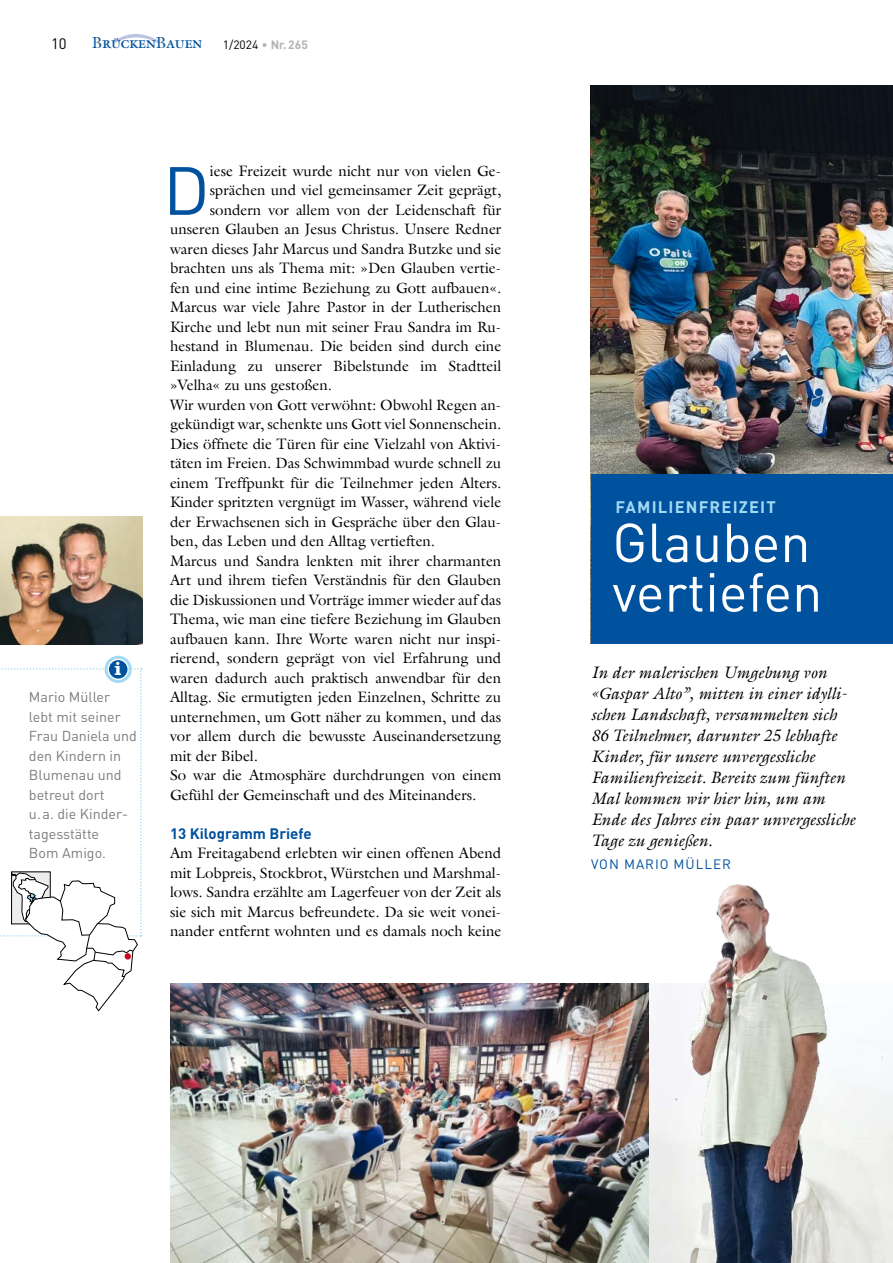
<style>
.page{position:relative;width:893px;height:1263px;background:#fff}
.page>*{position:absolute;margin:0;border:0;box-sizing:border-box;transform-origin:0 0}
.t1{font:67.05px "DIN Pro";color:#00519e;scale:1.04 1}
.t2{font:54px/49.5px "DIN Pro";color:#fff}
.t3{font:700 19.35px "Clarendon BT";color:#fff}
.t4{font:italic 16.5px/21px "Galliard";color:#000}
.t5{font:700 16.5px "DIN Pro";letter-spacing:.07em;color:#a2daf4}
.t6{font:15px/19.5px "Galliard";color:#000;text-align:justify}
.t7{font:700 15px "DIN Pro";color:#00519e}
.t8{font:15px "DIN Pro";color:#000}
.t9{font:14.25px/19.5px "DIN Pro";color:#7b7c7e}
.t10{font:13.5px "DIN Pro";letter-spacing:.07em;color:#00519e}
.t11{font:12px "DIN Pro";color:#000}
.t12{font:700 11.25px "Galliard";color:#00519e}
.s1{font-weight:400;font-size:16.05px}
.s2{color:#b1b3b4}
.s3{font-weight:700;color:#b1b3b4}
</style>
<div class="page">
<svg style="left:114px;top:34px;width:45px;height:10px"></svg>
<img style="left:591px;top:85px;width:302px;height:389px">
<img style="left:0;top:517px;width:142px;height:127px">
<svg style="left:0;top:668px;width:142px;height:344px"></svg>
<div style="left:109px;top:660px;width:18px;height:19px;background:#00519e;border-radius:50%"></div>
<div style="left:105px;top:656px;width:27px;height:27px;border:3px solid #a2daf4;border-radius:50%"></div>
<img style="left:170px;top:983px;width:349px;height:280px">
<div style="left:591px;top:474px;width:302px;height:170px;background:#00519e"></div>
<img style="left:519px;top:884px;width:374px;height:379px">
<p class="t8" style="left:51px;top:33px;width:17px">10</p>
<p class="t12" style="left:92px;top:39px;width:112px"><span class="s1">B</span>RÜCKEN<span class="s1">B</span>AUEN</p>
<p class="t11" style="left:223px;top:36px;width:87px">1/2024 <span class="s2">•</span> <span class="s3">Nr. 265</span></p>
<h1 class="t1" style="left:163px;top:145px;width:47px">D</h1>
<p class="t6" style="left:210px;top:162px;width:293px">iese Freizeit wurde nicht nur von vielen Ge-</p>
<p class="t6" style="left:210px;top:182px;width:293px">sprächen und viel gemeinsamer Zeit geprägt,</p>
<p class="t6" style="left:210px;top:201px;width:293px">sondern vor allem von der Leidenschaft für</p>
<p class="t6" style="left:170px;top:221px;width:333px">unseren Glauben an Jesus Christus. Unsere Redner</p>
<p class="t6" style="left:170px;top:240px;width:333px">waren dieses Jahr Marcus und Sandra Butzke und sie</p>
<p class="t6" style="left:170px;top:260px;width:333px">brachten uns als Thema mit: »Den Glauben vertie-</p>
<p class="t6" style="left:170px;top:279px;width:333px">fen und eine intime Beziehung zu Gott aufbauen«.</p>
<p class="t6" style="left:170px;top:299px;width:333px">Marcus war viele Jahre Pastor in der Lutherischen</p>
<p class="t6" style="left:170px;top:318px;width:333px">Kirche und lebt nun mit seiner Frau Sandra im Ru-</p>
<p class="t6" style="left:170px;top:338px;width:333px">hestand in Blumenau. Die beiden sind durch eine</p>
<p class="t6" style="left:170px;top:357px;width:333px">Einladung zu unserer Bibelstunde im Stadtteil</p>
<p class="t6" style="left:170px;top:377px;width:163px">»Velha« zu uns gestoßen.</p>
<p class="t6" style="left:170px;top:396px;width:333px">Wir wurden von Gott verwöhnt: Obwohl Regen an-</p>
<p class="t6" style="left:170px;top:416px;width:333px">gekündigt war, schenkte uns Gott viel Sonnenschein.</p>
<p class="t6" style="left:170px;top:435px;width:333px">Dies öffnete die Türen für eine Vielzahl von Aktivi-</p>
<p class="t6" style="left:170px;top:455px;width:333px">täten im Freien. Das Schwimmbad wurde schnell zu</p>
<p class="t6" style="left:170px;top:474px;width:333px">einem Treffpunkt für die Teilnehmer jeden Alters.</p>
<p class="t6" style="left:170px;top:494px;width:333px">Kinder spritzten vergnügt im Wasser, während viele</p>
<p class="t6" style="left:170px;top:513px;width:333px">der Erwachsenen sich in Gespräche über den Glau-</p>
<p class="t6" style="left:170px;top:533px;width:267px">ben, das Leben und den Alltag vertieften.</p>
<p class="t6" style="left:170px;top:552px;width:333px">Marcus und Sandra lenkten mit ihrer charmanten</p>
<p class="t6" style="left:170px;top:572px;width:333px">Art und ihrem tiefen Verständnis für den Glauben</p>
<p class="t6" style="left:170px;top:591px;width:333px">die Diskussionen und Vorträge immer wieder auf das</p>
<p class="t6" style="left:170px;top:611px;width:333px">Thema, wie man eine tiefere Beziehung im Glauben</p>
<p class="t6" style="left:170px;top:630px;width:333px">aufbauen kann. Ihre Worte waren nicht nur inspi-</p>
<p class="t6" style="left:170px;top:650px;width:333px">rierend, sondern geprägt von viel Erfahrung und</p>
<p class="t6" style="left:170px;top:669px;width:333px">waren dadurch auch praktisch anwendbar für den</p>
<p class="t6" style="left:170px;top:689px;width:333px">Alltag. Sie ermutigten jeden Einzelnen, Schritte zu</p>
<p class="t6" style="left:170px;top:708px;width:333px">unternehmen, um Gott näher zu kommen, und das</p>
<p class="t6" style="left:170px;top:728px;width:333px">vor allem durch die bewusste Auseinandersetzung</p>
<p class="t6" style="left:170px;top:747px;width:89px">mit der Bibel.</p>
<p class="t6" style="left:170px;top:767px;width:333px">So war die Atmosphäre durchdrungen von einem</p>
<p class="t6" style="left:170px;top:786px;width:308px">Gefühl der Gemeinschaft und des Miteinanders.</p>
<p class="t7" style="left:170px;top:823px;width:143px">13 Kilogramm Briefe</p>
<p class="t6" style="left:170px;top:845px;width:333px">Am Freitagabend erlebten wir einen offenen Abend mit Lobpreis, Stockbrot, Würstchen und Marshmal&shy;lows. Sandra erzählte am Lagerfeuer von der Zeit als sie sich mit Marcus befreundete. Da sie weit vonei&shy;nander entfernt wohnten und es damals noch keine</p>
<p class="t5" style="left:616px;top:495px;width:162px">FAMILIENFREIZEIT</p>
<h2 class="t2" style="left:612px;top:516px;width:212px">Glauben vertiefen</h2>
<p class="t3" style="left:115px;top:657px;width:8px">i</p>
<p class="t4" style="left:591px;top:664px;width:266px">In der malerischen Umgebung von «Gaspar Alto”, mitten in einer idylli&shy;schen Landschaft, versammelten sich 86 Teilnehmer, darunter 25 lebhafte Kinder, für unsere unvergessliche Familienfreizeit. Bereits zum fünften Mal kommen wir hier hin, um am Ende des Jahres ein paar unvergessliche Tage zu genießen.</p>
<p class="t10" style="left:591px;top:855px;width:141px">VON MARIO MÜLLER</p>
<p class="t9" style="left:29px;top:687px;width:110px">Mario Müller lebt mit seiner<br>Frau Daniela und den Kindern in<br>Blumenau und betreut dort<br>u.a. die Kinder&shy;tagesstätte<br>Bom Amigo.</p>
</div>
